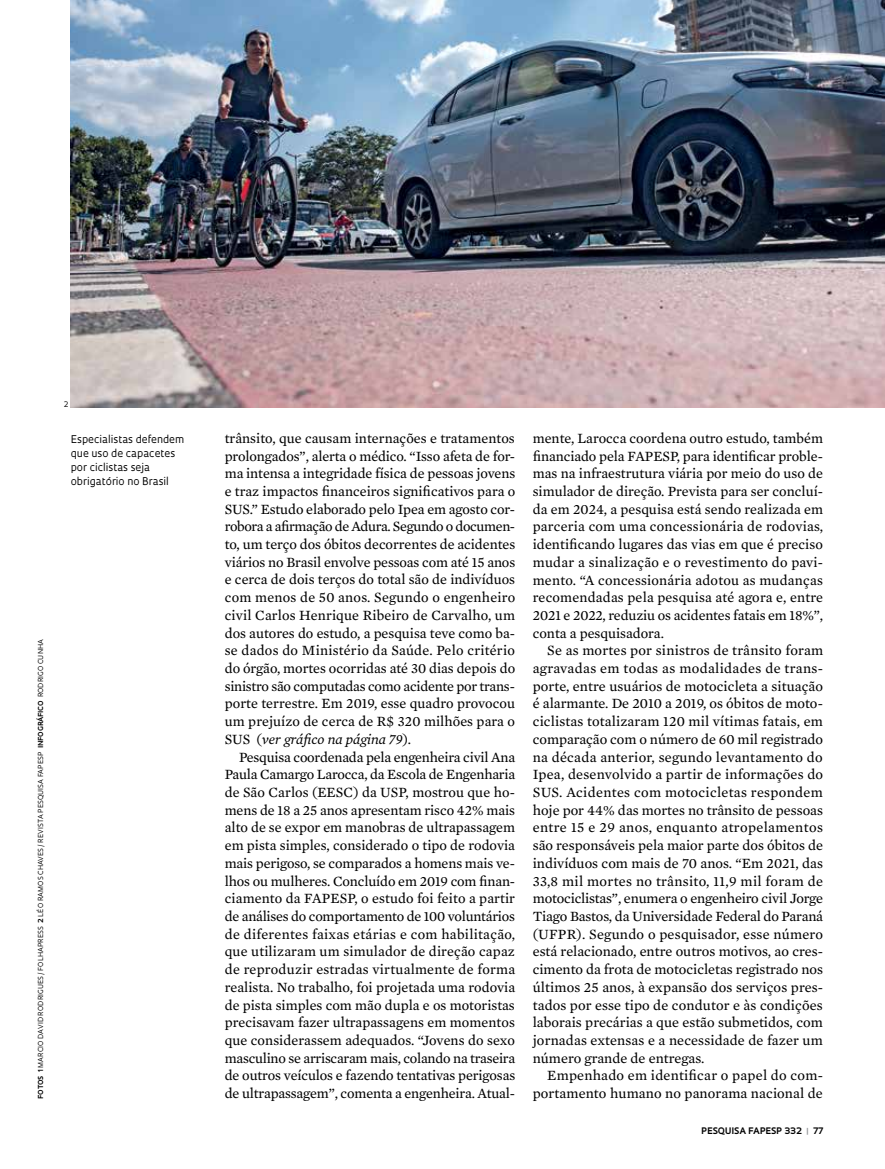
<style>
.page{position:relative;width:885px;height:1169px;background:#fff}
.page>*{position:absolute;margin:0;border:0;box-sizing:border-box;transform-origin:0 0}
.t1{font:14.4px/17.7px "Mercury Text G2";letter-spacing:.005em;color:#000;text-align:justify}
.t2{font:10.35px/14.1px "Oculum";color:#000}
.t3{font:700 8.7px "Oculum";letter-spacing:.015em;color:#000}
.t4{font:7.35px "Oculum";color:#000}
.t5{font:6.75px "Oculum";letter-spacing:.02em;color:#000}
.s1{font-weight:700}
.s2{font-style:italic}
.s3{color:#939598}
</style>
<div class="page">
<img style="left:71px;top:0;width:814px;height:407px">
<p class="t4" style="left:64px;top:400px;width:6px">2</p>
<p class="t2" style="left:71px;top:431px;width:115px">Especialistas defendem que uso de capacetes por ciclistas seja obrigatório no Brasil</p>
<p class="t5" style="left:36px;top:1098px;width:461px;rotate:-90deg"><span class="s1">FOTOS 1</span> MARCIO DAVID RODRIGUES /FOLHAPRESS <span class="s1">2</span> LÉO RAMOS CHAVES /REVISTA PESQUISA FAPESP <span class="s1">INFOGRÁFICO</span> RODRIGO CUNHA</p>
<p class="t1" style="left:225px;top:428px;width:292px">trânsito, que causam internações e tratamentos prolongados”, alerta o médico. “Isso afeta de for&shy;ma intensa a integridade física de pessoas jovens e traz impactos financeiros significativos para o SUS.” Estudo elaborado pelo Ipea em agosto cor&shy;robora a afirmação de Adura. Segundo o documen&shy;to, um terço dos óbitos decorrentes de acidentes viários no Brasil envolve pessoas com até 15 anos e cerca de dois terços do total são de indivíduos com menos de 50 anos. Segundo o engenheiro civil Carlos Henrique Ribeiro de Carvalho, um dos autores do estudo, a pesquisa teve como ba&shy;se dados do Ministério da Saúde. Pelo critério do órgão, mortes ocorridas até 30 dias depois do sinistro são computadas como acidente por trans&shy;porte terrestre. Em 2019, esse quadro provocou um prejuízo de cerca de R$ 320 milhões para o SUS (<span class="s2">ver gráfico na página 79</span>).</p>
<p class="t1" style="left:225px;top:747px;width:292px;text-indent:14px">Pesquisa coordenada pela engenheira civil Ana Paula Camargo Larocca, da Escola de Engenharia de São Carlos (EESC) da USP, mostrou que ho&shy;mens de 18 a 25 anos apresentam risco 42% mais alto de se expor em manobras de ultrapassagem em pista simples, considerado o tipo de rodovia mais perigoso, se comparados a homens mais ve&shy;lhos ou mulheres. Concluído em 2019 com finan&shy;ciamento da FAPESP, o estudo foi feito a partir de análises do comportamento de 100 voluntários de diferentes faixas etárias e com habilitação, que utilizaram um simulador de direção capaz de reproduzir estradas virtualmente de forma realista. No trabalho, foi projetada uma rodovia de pista simples com mão dupla e os motoristas precisavam fazer ultrapassagens em momentos que considerassem adequados. “Jovens do sexo masculino se arriscaram mais, colando na traseira de outros veículos e fazendo tentativas perigosas de ultrapassagem”, comenta a engenheira. Atual-</p>
<p class="t1" style="left:533px;top:428px;width:292px">mente, Larocca coordena outro estudo, também financiado pela FAPESP, para identificar proble&shy;mas na infraestrutura viária por meio do uso de simulador de direção. Prevista para ser concluí&shy;da em 2024, a pesquisa está sendo realizada em parceria com uma concessionária de rodovias, identificando lugares das vias em que é preciso mudar a sinalização e o revestimento do pavi&shy;mento. “A concessionária adotou as mudanças recomendadas pela pesquisa até agora e, entre 2021 e 2022, reduziu os acidentes fatais em 18%”, conta a pesquisadora.</p>
<p class="t1" style="left:533px;top:641px;width:292px;text-indent:14px">Se as mortes por sinistros de trânsito foram agravadas em todas as modalidades de trans&shy;porte, entre usuários de motocicleta a situação é alarmante. De 2010 a 2019, os óbitos de moto&shy;ciclistas totalizaram 120 mil vítimas fatais, em comparação com o número de 60 mil registrado na década anterior, segundo levantamento do Ipea, desenvolvido a partir de informações do SUS. Acidentes com motocicletas respondem hoje por 44% das mortes no trânsito de pessoas entre 15 e 29 anos, enquanto atropelamentos são responsáveis pela maior parte dos óbitos de indivíduos com mais de 70 anos. “Em 2021, das 33,8 mil mortes no trânsito, 11,9 mil foram de motociclistas”, enumera o engenheiro civil Jorge Tiago Bastos, da Universidade Federal do Paraná (UFPR). Segundo o pesquisador, esse número está relacionado, entre outros motivos, ao cres&shy;cimento da frota de motocicletas registrado nos últimos 25 anos, à expansão dos serviços pres&shy;tados por esse tipo de condutor e às condições laborais precárias a que estão submetidos, com jornadas extensas e a necessidade de fazer um número grande de entregas.</p>
<p class="t1" style="left:533px;top:1066px;width:292px;text-align:right">Empenhado em identificar o papel do com&shy;portamento humano no panorama nacional de</p>
<p class="t3" style="left:701px;top:1124px;width:123px">PESQUISA FAPESP 332 <span class="s3">|</span> 77</p>
</div>
